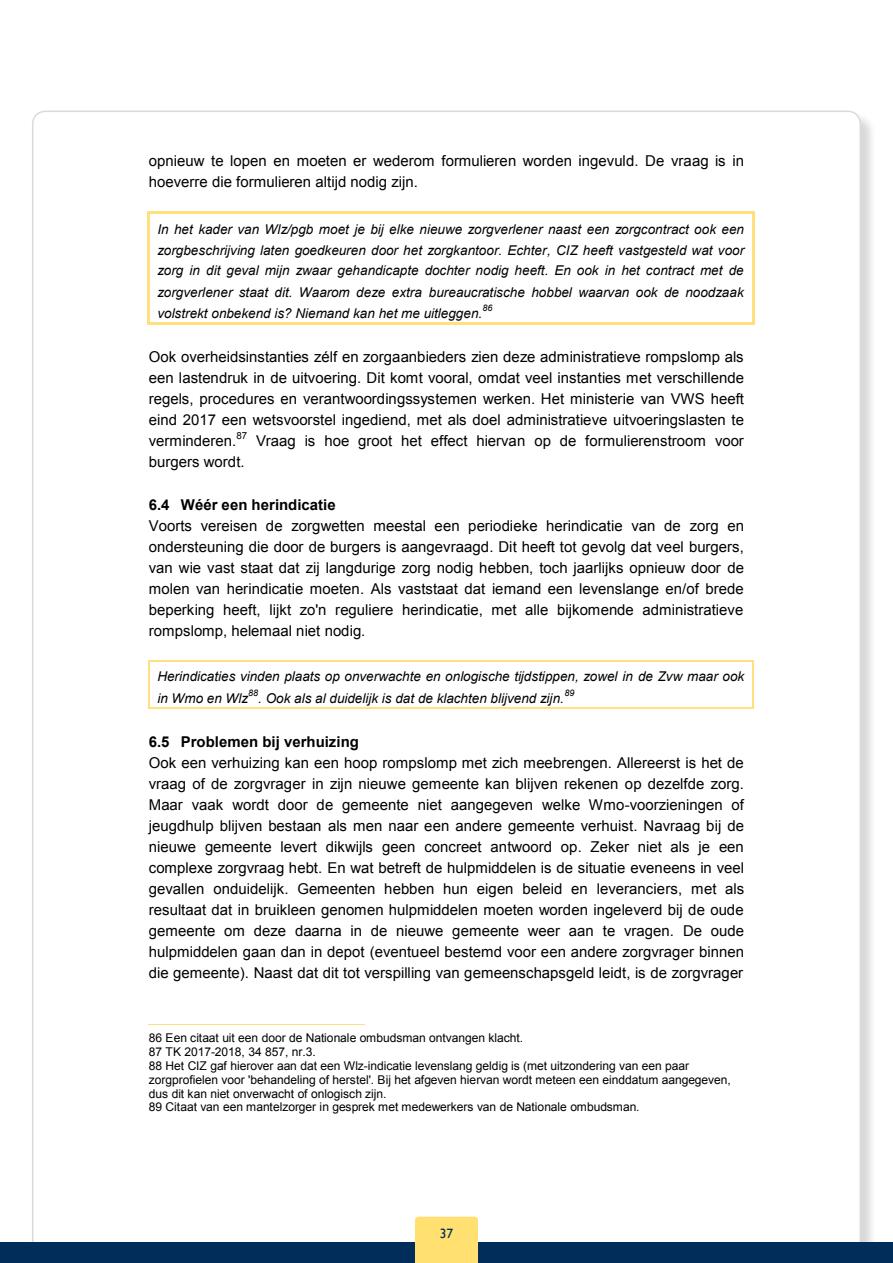
<style>
.page{position:relative;width:893px;height:1263px;background:#fff}
.page>*{position:absolute;margin:0;border:0;box-sizing:border-box;transform-origin:0 0}
.t1{font:15px/21px "Arial";color:#000;text-align:justify}
.t2{font:700 15px "Arial";color:#000}
.t3{font:italic 13.5px/21px "Arial";letter-spacing:.005em;color:#000;text-align:justify}
.t4{font:13.5px "Gill Sans";color:#002d59}
.t5{font:12px/13.8px "Arial";letter-spacing:-.005em;color:#000}
.t6{font:9.75px "Arial";color:#000}
.t7{font:italic 9px "Arial";color:#000}
</style>
<div class="page">
<div style="left:0;top:1242px;width:893px;height:21px;background:#002d59"></div>
<div style="left:415px;top:1217px;width:63px;height:46px;background:#ffe071"></div>
<hr style="left:149px;top:212px;width:603px;height:2px;background:#ffe07d">
<hr style="left:147px;top:214px;width:2px;height:23px;background:#ffe07d">
<hr style="left:752px;top:214px;width:3px;height:23px;background:#ffe07d">
<hr style="left:147px;top:237px;width:2px;height:21px;background:#ffe07d">
<hr style="left:752px;top:237px;width:3px;height:21px;background:#ffe07d">
<hr style="left:147px;top:258px;width:2px;height:21px;background:#ffe07d">
<hr style="left:752px;top:258px;width:3px;height:21px;background:#ffe07d">
<hr style="left:147px;top:279px;width:2px;height:21px;background:#ffe07d">
<hr style="left:752px;top:279px;width:3px;height:21px;background:#ffe07d">
<hr style="left:149px;top:322px;width:603px;height:2px;background:#ffe07d">
<hr style="left:147px;top:300px;width:2px;height:22px;background:#ffe07d">
<hr style="left:752px;top:300px;width:3px;height:22px;background:#ffe07d">
<hr style="left:149px;top:660px;width:603px;height:2px;background:#ffe07d">
<hr style="left:752px;top:662px;width:2px;height:22px;background:#ffe07d">
<hr style="left:149px;top:707px;width:603px;height:1px;background:#ffe07d">
<svg style="left:148px;top:660px;width:1px;height:48px"></svg>
<hr style="left:752px;top:684px;width:2px;height:23px;background:#ffe07d">
<hr style="left:149px;top:1024px;width:216px;height:1px;background:#ffe07d">
<p class="t1" style="left:149px;top:150px;width:597px">opnieuw te lopen en moeten er wederom formulieren worden ingevuld. De vraag is in hoeverre die formulieren altijd nodig zijn.</p>
<p class="t3" style="left:157px;top:218px;width:588px">In het kader van Wlz/pgb moet je bij elke nieuwe zorgverlener naast een zorgcontract ook een zorgbeschrijving laten goedkeuren door het zorgkantoor. Echter, CIZ heeft vastgesteld wat voor zorg in dit geval mijn zwaar gehandicapte dochter nodig heeft. En ook in het contract met de zorgverlener staat dit. Waarom deze extra bureaucratische hobbel waarvan ook de noodzaak volstrekt onbekend is? Niemand kan het me uitleggen.</p>
<p class="t7" style="left:482px;top:302px;width:12px">86</p>
<p class="t1" style="left:149px;top:347px;width:597px">Ook overheidsinstanties zélf en zorgaanbieders zien deze administratieve rompslomp als een lastendruk in de uitvoering. Dit komt vooral, omdat veel instanties met verschillende regels, procedures en verantwoordingssystemen werken. Het ministerie van VWS heeft eind 2017 een wetsvoorstel ingediend, met als doel administratieve uitvoeringslasten te verminderen.</p>
<p class="t6" style="left:236px;top:429px;width:12px">87</p>
<p class="t1" style="left:256px;top:431px;width:489px">Vraag is hoe groot het effect hiervan op de formulierenstroom voor</p>
<p class="t1" style="left:149px;top:452px;width:97px">burgers wordt.</p>
<p class="t2" style="left:149px;top:495px;width:188px">6.4 Wéér een herindicatie</p>
<p class="t1" style="left:149px;top:515px;width:597px">Voorts vereisen de zorgwetten meestal een periodieke herindicatie van de zorg en ondersteuning die door de burgers is aangevraagd. Dit heeft tot gevolg dat veel burgers, van wie vast staat dat zij langdurige zorg nodig hebben, toch jaarlijks opnieuw door de molen van herindicatie moeten. Als vaststaat dat iemand een levenslange en/of brede beperking heeft, lijkt zo'n reguliere herindicatie, met alle bijkomende administratieve rompslomp, helemaal niet nodig.</p>
<p class="t3" style="left:157px;top:666px;width:588px">Herindicaties vinden plaats op onverwachte en onlogische tijdstippen, zowel in de Zvw maar ook in Wmo en Wlz</p>
<p class="t7" style="left:248px;top:687px;width:12px">88</p>
<p class="t7" style="left:564px;top:687px;width:12px">89</p>
<p class="t3" style="left:258px;top:687px;width:307px">. Ook als al duidelijk is dat de klachten blijvend zijn.</p>
<p class="t2" style="left:149px;top:732px;width:212px">6.5 Problemen bij verhuizing</p>
<p class="t1" style="left:149px;top:753px;width:597px">Ook een verhuizing kan een hoop rompslomp met zich meebrengen. Allereerst is het de vraag of de zorgvrager in zijn nieuwe gemeente kan blijven rekenen op dezelfde zorg.<br>Maar vaak wordt door de gemeente niet aangegeven welke Wmo-voorzieningen of jeugdhulp blijven bestaan als men naar een andere gemeente verhuist. Navraag bij de nieuwe gemeente levert dikwijls geen concreet antwoord op. Zeker niet als je een complexe zorgvraag hebt. En wat betreft de hulpmiddelen is de situatie eveneens in veel gevallen onduidelijk. Gemeenten hebben hun eigen beleid en leveranciers, met als resultaat dat in bruikleen genomen hulpmiddelen moeten worden ingeleverd bij de oude gemeente om deze daarna in de nieuwe gemeente weer aan te vragen. De oude hulpmiddelen gaan dan in depot (eventueel bestemd voor een andere zorgvrager binnen die gemeente). Naast dat dit tot verspilling van gemeenschapsgeld leidt, is de zorgvrager</p>
<p class="t5" style="left:149px;top:1031px;width:583px">86 Een citaat uit een door de Nationale ombudsman ontvangen klacht.<br>87 TK 2017-2018, 34 857, nr.3.<br>88 Het CIZ gaf hierover aan dat een Wlz-indicatie levenslang geldig is (met uitzondering van een paar zorgprofielen voor 'behandeling of herstel'. Bij het afgeven hiervan wordt meteen een einddatum aangegeven, dus dit kan niet onverwacht of onlogisch zijn.<br>89 Citaat van een mantelzorger in gesprek met medewerkers van de Nationale ombudsman.</p>
<p class="t4" style="left:440px;top:1225px;width:15px">37</p>
</div>
